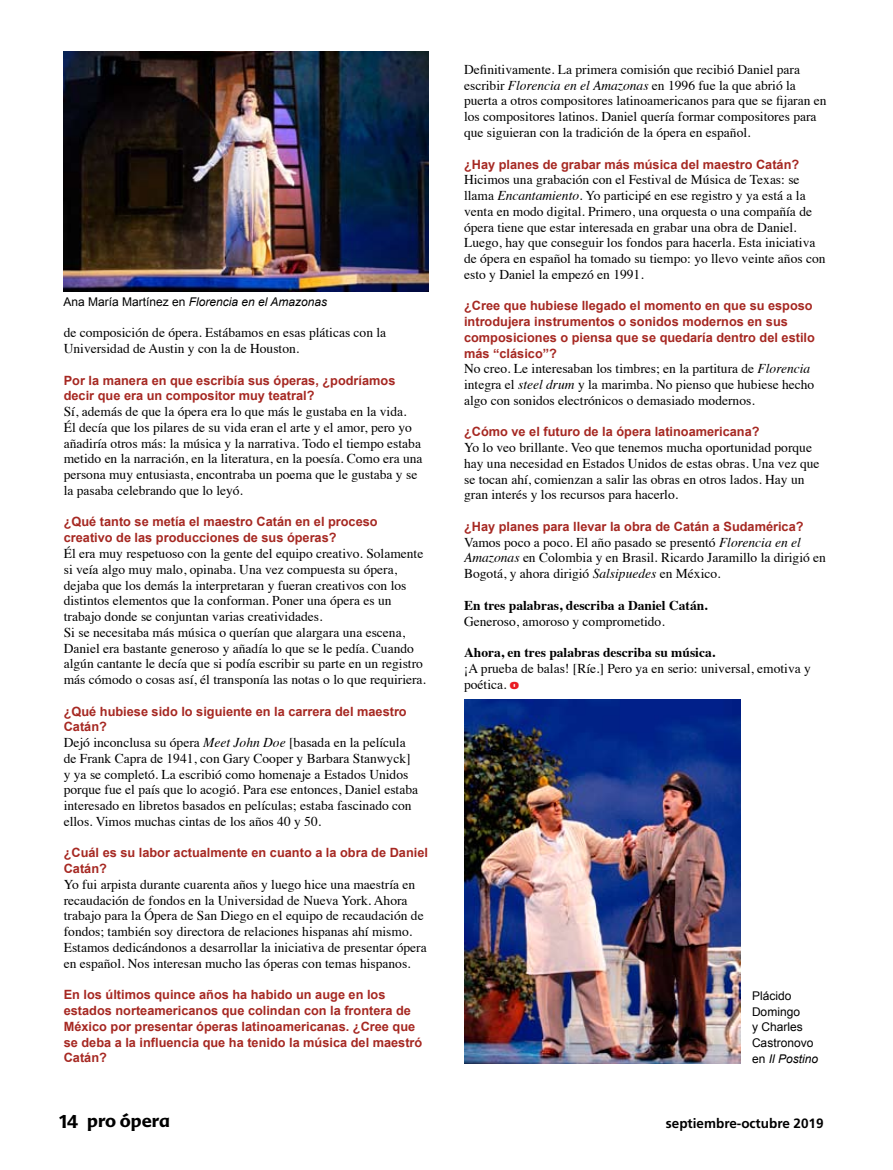
<style>
.page{position:relative;width:893px;height:1170px;background:#fff}
.page>*{position:absolute;margin:0;border:0;box-sizing:border-box;transform-origin:0 0}
.t1{font:700 18px "Advert";color:#000}
.t2{font:13.5px/15.8px "Times";color:#000}
.t3{font:700 13.5px "Times";color:#000}
.t4{font:700 13.5px "Frutiger";color:#000}
.t5{font:700 12.75px/15.8px "Arial";color:#a62822}
.t6{font:12px/15.8px "Arial";color:#000}
.t7{font:italic 12px "Arial";color:#000}
.s1{font-style:normal}
.s2{font-style:italic}
.s3{font-family:"Frutiger";font-weight:900;color:#e91c23}
</style>
<div class="page">
<img style="left:64px;top:52px;width:364px;height:239px">
<img style="left:464px;top:699px;width:276px;height:364px">
<p class="t7" style="left:63px;top:293px;width:265px"><span class="s1">Ana María Martínez en</span> Florencia en el Amazonas</p>
<p class="t2" style="left:64px;top:324px;width:324px">de composición de ópera. Estábamos en esas pláticas con la<br>Universidad de Austin y con la de Houston.</p>
<p class="t5" style="left:64px;top:372px;width:333px">Por la manera en que escribía sus óperas, ¿podríamos decir que era un compositor muy teatral?</p>
<p class="t2" style="left:64px;top:402px;width:360px">Sí, además de que la ópera era lo que más le gustaba en la vida.<br>Él decía que los pilares de su vida eran el arte y el amor, pero yo añadiría otros más: la música y la narrativa. Todo el tiempo estaba metido en la narración, en la literatura, en la poesía. Como era una persona muy entusiasta, encontraba un poema que le gustaba y se la pasaba celebrando que lo leyó.</p>
<p class="t5" style="left:64px;top:514px;width:315px">¿Qué tanto se metía el maestro Catán en el proceso creativo de las producciones de sus óperas?</p>
<p class="t2" style="left:64px;top:544px;width:364px">Él era muy respetuoso con la gente del equipo creativo. Solamente si veía algo muy malo, opinaba. Una vez compuesta su ópera, dejaba que los demás la interpretaran y fueran creativos con los distintos elementos que la conforman. Poner una ópera es un trabajo donde se conjuntan varias creatividades.<br>Si se necesitaba más música o querían que alargara una escena, Daniel era bastante generoso y añadía lo que se le pedía. Cuando algún cantante le decía que si podía escribir su parte en un registro más cómodo o cosas así, él transponía las notas o lo que requiriera.</p>
<p class="t5" style="left:64px;top:703px;width:344px">¿Qué hubiese sido lo siguiente en la carrera del maestro<br>Catán?</p>
<p class="t2" style="left:64px;top:733px;width:356px">Dejó inconclusa su ópera <span class="s2">Meet John Doe</span> [basada en la película de Frank Capra de 1941, con Gary Cooper y Barbara Stanwyck] y ya se completó. La escribió como homenaje a Estados Unidos porque fue el país que lo acogió. Para ese entonces, Daniel estaba interesado en libretos basados en películas; estaba fascinado con ellos. Vimos muchas cintas de los años 40 y 50.</p>
<p class="t5" style="left:64px;top:845px;width:366px">¿Cuál es su labor actualmente en cuanto a la obra de Daniel<br>Catán?</p>
<p class="t2" style="left:64px;top:875px;width:364px">Yo fui arpista durante cuarenta años y luego hice una maestría en recaudación de fondos en la Universidad de Nueva York. Ahora trabajo para la Ópera de San Diego en el equipo de recaudación de fondos; también soy directora de relaciones hispanas ahí mismo.<br>Estamos dedicándonos a desarrollar la iniciativa de presentar ópera en español. Nos interesan mucho las óperas con temas hispanos.</p>
<p class="t5" style="left:64px;top:987px;width:360px">En los últimos quince años ha habido un auge en los estados norteamericanos que colindan con la frontera de México por presentar óperas latinoamericanas. ¿Cree que se deba a la influencia que ha tenido la música del maestró Catán?</p>
<p class="t2" style="left:464px;top:60px;width:364px">Definitivamente. La primera comisión que recibió Daniel para escribir <span class="s2">Florencia en el Amazonas</span> en 1996 fue la que abrió la puerta a otros compositores latinoamericanos para que se fijaran en los compositores latinos. Daniel quería formar compositores para que siguieran con la tradición de la ópera en español.</p>
<p class="t5" style="left:464px;top:156px;width:337px">¿Hay planes de grabar más música del maestro Catán?</p>
<p class="t2" style="left:464px;top:171px;width:363px">Hicimos una grabación con el Festival de Música de Texas: se llama <span class="s2">Encantamiento</span>. Yo participé en ese registro y ya está a la venta en modo digital. Primero, una orquesta o una compañía de ópera tiene que estar interesada en grabar una obra de Daniel.<br>Luego, hay que conseguir los fondos para hacerla. Esta iniciativa de ópera en español ha tomado su tiempo: yo llevo veinte años con esto y Daniel la empezó en 1991.</p>
<p class="t5" style="left:464px;top:298px;width:352px">¿Cree que hubiese llegado el momento en que su esposo introdujera instrumentos o sonidos modernos en sus composiciones o piensa que se quedaría dentro del estilo más “clásico”?</p>
<p class="t2" style="left:464px;top:360px;width:352px">No creo. Le interesaban los timbres; en la partitura de <span class="s2">Florencia </span>integra el <span class="s2">steel drum</span> y la marimba. No pienso que hubiese hecho algo con sonidos electrónicos o demasiado modernos.</p>
<p class="t5" style="left:464px;top:424px;width:297px">¿Cómo ve el futuro de la ópera latinoamericana?</p>
<p class="t2" style="left:464px;top:438px;width:357px">Yo lo veo brillante. Veo que tenemos mucha oportunidad porque hay una necesidad en Estados Unidos de estas obras. Una vez que se tocan ahí, comienzan a salir las obras en otros lados. Hay un gran interés y los recursos para hacerlo.</p>
<p class="t5" style="left:464px;top:519px;width:341px">¿Hay planes para llevar la obra de Catán a Sudamérica?</p>
<p class="t2" style="left:464px;top:533px;width:363px">Vamos poco a poco. El año pasado se presentó <span class="s2">Florencia en el<br>Amazonas</span> en Colombia y en Brasil. Ricardo Jaramillo la dirigió en<br>Bogotá, y ahora dirigió <span class="s2">Salsipuedes</span> en México.</p>
<p class="t3" style="left:464px;top:592px;width:245px">En tres palabras, describa a Daniel Catán.</p>
<p class="t2" style="left:464px;top:612px;width:202px">Generoso, amoroso y comprometido.</p>
<p class="t3" style="left:464px;top:639px;width:253px">Ahora, en tres palabras describa su música.</p>
<p class="t2" style="left:464px;top:659px;width:348px">¡A prueba de balas! [Ríe.] Pero ya en serio: universal, emotiva y poética. <span class="s3">o</span></p>
<p class="t6" style="left:752px;top:987px;width:68px">Plácido<br>Domingo<br>y Charles<br>Castronovo en <span class="s2">Il Postino</span></p>
<h1 class="t1" style="left:59px;top:1109px;width:112px">14 pro ópera</h1>
<p class="t4" style="left:666px;top:1115px;width:159px">septiembre-octubre 2019</p>
</div>
